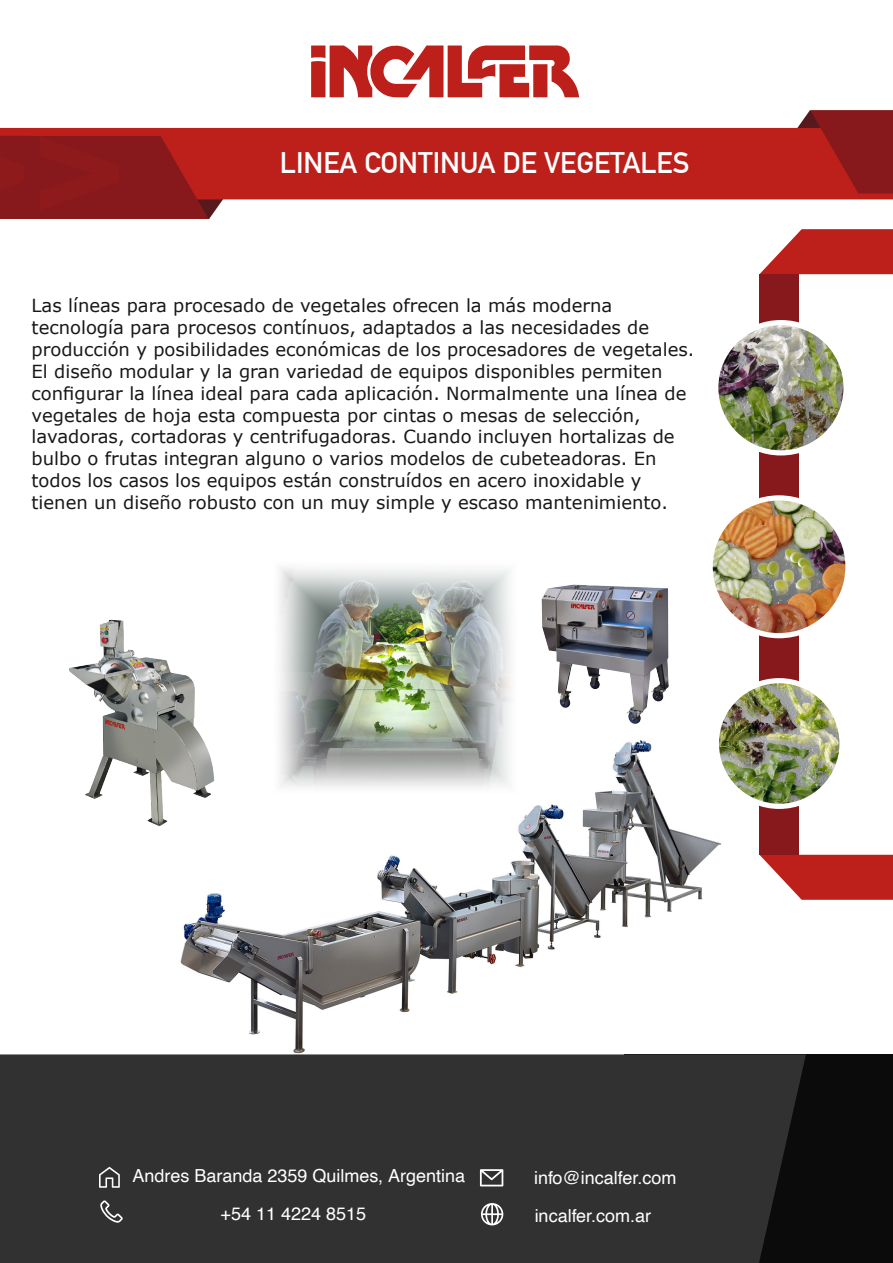
<style>
.page{position:relative;width:893px;height:1263px;background:#fff}
.page>*{position:absolute;margin:0;border:0;box-sizing:border-box;transform-origin:0 0}
.t1{font:700 29.1px "Arial";color:#fff}
.t2{font:700 29.1px "DIN Alternate";color:#fff}
.t3{font:18px/21.9px "Verdana";color:#1a171b}
.t4{font:18px "Helvetica";color:#fff}
</style>
<div class="page">
<img style="left:173px;top:726px;width:549px;height:328px">
<img style="left:270px;top:567px;width:252px;height:231px">
<div style="left:625px;top:1054px;width:268px;height:209px;background:#0b0b0b"></div>
<div style="left:0;top:1054px;width:806px;height:209px;background:#313131"></div>
<svg style="left:100px;top:1200px;width:23px;height:23px"></svg>
<svg style="left:480px;top:1169px;width:23px;height:17px"></svg>
<svg style="left:99px;top:1167px;width:21px;height:21px"></svg>
<svg style="left:481px;top:1203px;width:22px;height:22px"></svg>
<svg style="left:759px;top:229px;width:134px;height:45px"></svg>
<svg style="left:759px;top:855px;width:134px;height:45px"></svg>
<div style="left:759px;top:274px;width:40px;height:581px;background:#87191c"></div>
<svg style="left:311px;top:45px;width:268px;height:52px"></svg>
<div style="left:0;top:128px;width:893px;height:71px;background:#bd201a"></div>
<svg style="left:751px;top:110px;width:142px;height:83px;background:#aa2f2d"></svg>
<svg style="left:0;top:136px;width:268px;height:83px;background:#9a2525"></svg>
<img style="left:716px;top:323px;width:130px;height:130px;border-radius:65px">
<div style="left:713px;top:320px;width:136px;height:135px;border:5px solid #fff;border-radius:50%"></div>
<img style="left:710px;top:498px;width:138px;height:138px;border-radius:69px">
<div style="left:708px;top:495px;width:142px;height:143px;border:5px solid #fff;border-radius:50%"></div>
<img style="left:716px;top:681px;width:126px;height:125px;border-radius:63px">
<div style="left:714px;top:678px;width:131px;height:131px;border:5px solid #fff;border-radius:50%"></div>
<img style="left:69px;top:620px;width:98px;height:206px">
<img style="left:542px;top:585px;width:92px;height:124px">
<h1 class="t1" style="left:231px;top:143px;width:498px">LÍNEA CONTINUA DE PAPAS CHIPS</h1>
<h1 class="t2" style="left:280px;top:140px;width:411px">LINEA CONTINUA DE VEGETALES</h1>
<p class="t3" style="left:32px;top:295px;width:664px">Las líneas para procesado de vegetales ofrecen la más moderna tecnología para procesos contínuos, adaptados a las necesidades de producción y posibilidades económicas de los procesadores de vegetales.<br>El diseño modular y la gran variedad de equipos disponibles permiten configurar la línea ideal para cada aplicación. Normalmente una línea de vegetales de hoja esta compuesta por cintas o mesas de selección, lavadoras, cortadoras y centrifugadoras. Cuando incluyen hortalizas de bulbo o frutas integran alguno o varios modelos de cubeteadoras. En todos los casos los equipos están construídos en acero inoxidable y tienen un diseño robusto con un muy simple y escaso mantenimiento.</p>
<p class="t4" style="left:133px;top:1162px;width:334px">Andres Baranda 2359 Quilmes, Argentina</p>
<p class="t4" style="left:534px;top:1164px;width:144px">info@incalfer.com</p>
<p class="t4" style="left:221px;top:1199px;width:147px">+54 11 4224 8515</p>
<p class="t4" style="left:535px;top:1201px;width:118px">incalfer.com.ar</p>
</div>
